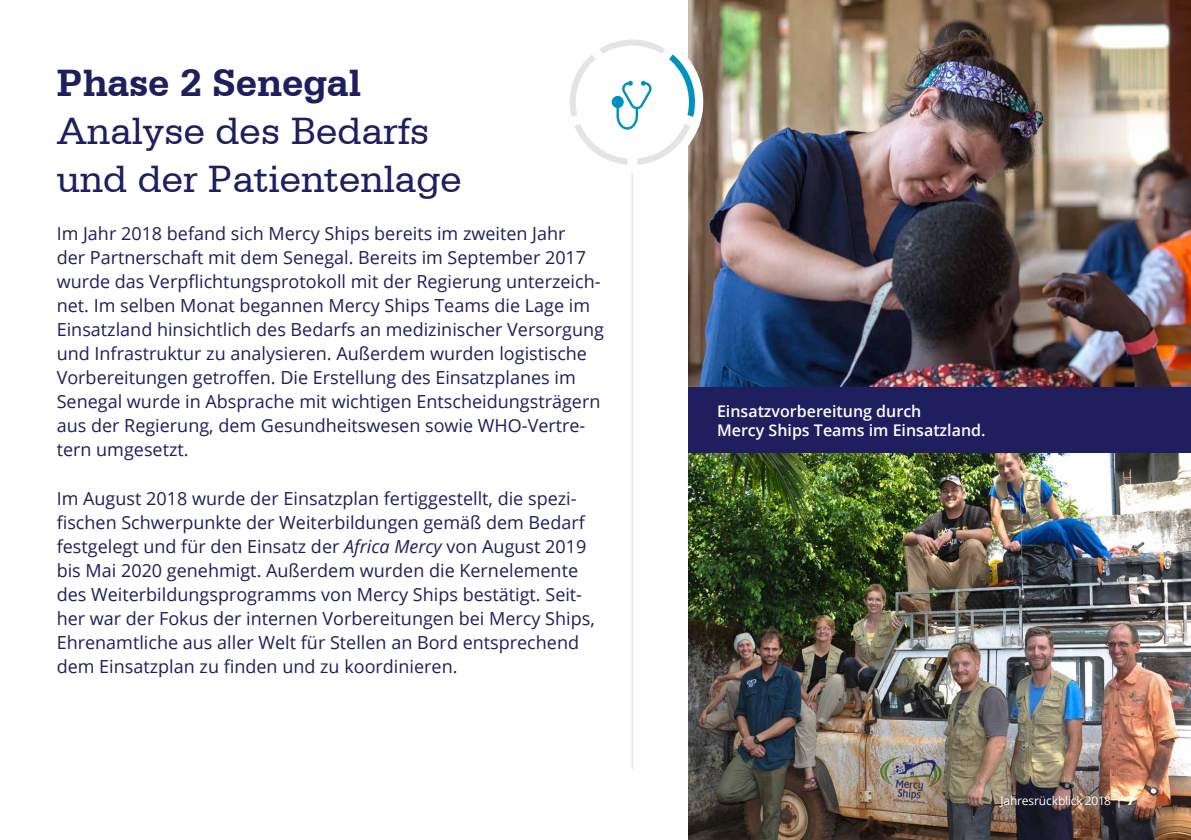
<style>
.page{position:relative;width:1191px;height:840px;background:#fff}
.page>*{position:absolute;margin:0;border:0;box-sizing:border-box;transform-origin:0 0}
.t1{font:40px/48px "Serifa BT";color:#1f1e5e}
.t2{font:700 40px "Serifa BT";color:#1f1e5e}
.t3{font:18px/24px "Open Sans";color:#1f1e5e}
.t4{font:600 16px/19.2px "Open Sans";color:#fff}
.t5{font:12px "Open Sans";letter-spacing:-.015em;color:#fff}
.s1{font-style:italic}
.s2{font-weight:800}
</style>
<div class="page">
<img style="left:688px;top:0;width:503px;height:387px">
<img style="left:688px;top:452px;width:503px;height:387px">
<div style="left:688px;top:387px;width:503px;height:65px;background:#1f1e5e"></div>
<hr style="left:631px;top:57px;width:2px;height:711px;background:#e9e9e9">
<svg style="left:570px;top:29px;width:138px;height:146px"></svg>
<h1 class="t2" style="left:57px;top:58px;width:306px">Phase 2 Senegal</h1>
<h1 class="t1" style="left:57px;top:106px;width:406px">Analyse des Bedarfs und der Patientenlage</h1>
<p class="t3" style="left:57px;top:221px;width:549px">Im Jahr 2018 befand sich Mercy Ships bereits im zweiten Jahr<br>der Partnerschaft mit dem Senegal. Bereits im September 2017 wurde das Verpflichtungsprotokoll mit der Regierung unterzeich&shy;net. Im selben Monat begannen Mercy Ships Teams die Lage im Einsatzland hinsichtlich des Bedarfs an medizinischer Versorgung und Infrastruktur zu analysieren. Außerdem wurden logistische Vorbereitungen getroffen. Die Erstellung des Einsatzplanes im Senegal wurde in Absprache mit wichtigen Entscheidungsträgern aus der Regierung, dem Gesundheitswesen sowie WHO-Vertre&shy;tern umgesetzt.</p>
<p class="t3" style="left:57px;top:485px;width:539px">Im August 2018 wurde der Einsatzplan fertiggestellt, die spezi&shy;fischen Schwerpunkte der Weiterbildungen gemäß dem Bedarf festgelegt und für den Einsatz der <span class="s1">Africa Mercy</span> von August 2019 bis Mai 2020 genehmigt. Außerdem wurden die Kernelemente des Weiterbildungsprogramms von Mercy Ships bestätigt. Seit&shy;her war der Fokus der internen Vorbereitungen bei Mercy Ships, Ehrenamtliche aus aller Welt für Stellen an Bord entsprechend dem Einsatzplan zu finden und zu koordinieren.</p>
<p class="t4" style="left:717px;top:400px;width:270px">Einsatzvorbereitung durch<br>Mercy Ships Teams im Einsatzland.</p>
<p class="t5" style="left:1000px;top:792px;width:135px">Jahresrückblick 2018 | <span class="s2">7</span></p>
</div>
